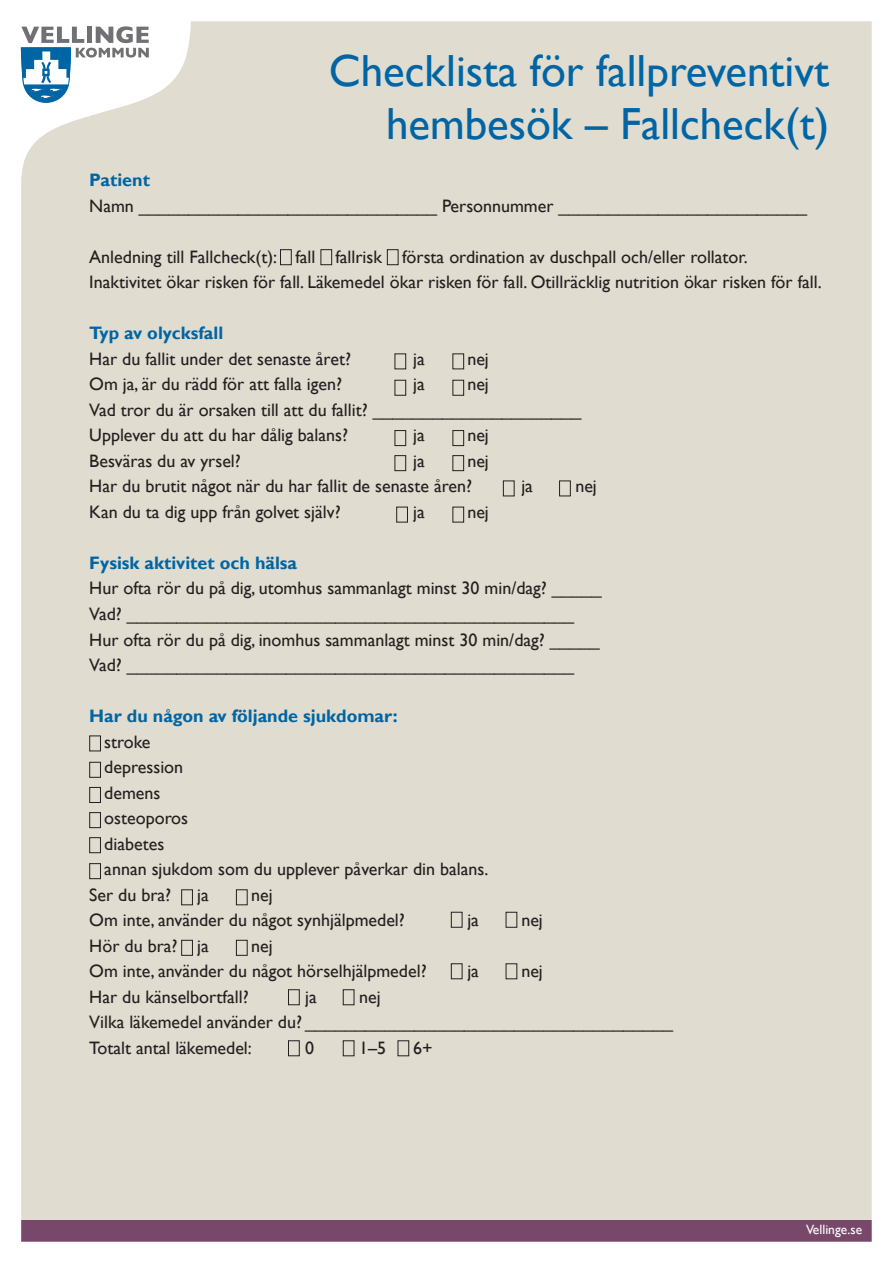
<style>
.page{position:relative;width:893px;height:1263px;background:#fff}
.page>*{position:absolute;margin:0;border:0;box-sizing:border-box;transform-origin:0 0}
.Rubrik_20{font:45px/52.5px "Gill Sans";color:#0065a4;text-align:right}
.Brödtext_12_16{font:18px "Gill Sans";color:#231f20}
.Brödtext_12_16-2{font:700 18px "Gill Sans";color:#0065a4}
.t1{font:13.5px "Gill Sans";color:#fff}
</style>
<div class="page">
<div style="left:20px;top:21px;width:852px;height:1221px;background:#e0dcd0"></div>
<svg style="left:21px;top:26px;width:128px;height:76px"></svg>
<p class="Rubrik_20" style="left:329px;top:46px;width:502px">Checklista för fallpreventivt hembesök – Fallcheck(t)</p>
<p class="Brödtext_12_16-2" style="left:89px;top:170px;width:62px">Patient</p>
<p class="Brödtext_12_16" style="left:89px;top:195px;width:719px">Namn ______________________________ Personnummer _________________________</p>
<p class="Brödtext_12_16" style="left:89px;top:246px;width:660px">Anledning till Fallcheck(t): fall fallrisk första ordination av duschpall och/eller rollator.</p>
<p class="Brödtext_12_16" style="left:89px;top:272px;width:734px">Inaktivitet ökar risken för fall. Läkemedel ökar risken för fall. Otillräcklig nutrition ökar risken för fall.</p>
<p class="Brödtext_12_16-2" style="left:89px;top:323px;width:135px">Typ av olycksfall</p>
<p class="Brödtext_12_16" style="left:89px;top:348px;width:263px">Har du fallit under det senaste året?</p>
<p class="Brödtext_12_16" style="left:413px;top:348px;width:13px">ja</p>
<p class="Brödtext_12_16" style="left:467px;top:348px;width:23px">nej</p>
<p class="Brödtext_12_16" style="left:89px;top:374px;width:254px">Om ja, är du rädd för att falla igen?</p>
<p class="Brödtext_12_16" style="left:413px;top:374px;width:13px">ja</p>
<p class="Brödtext_12_16" style="left:467px;top:374px;width:23px">nej</p>
<p class="Brödtext_12_16" style="left:89px;top:399px;width:494px">Vad tror du är orsaken till att du fallit? _____________________</p>
<p class="Brödtext_12_16" style="left:89px;top:425px;width:260px">Upplever du att du har dålig balans?</p>
<p class="Brödtext_12_16" style="left:413px;top:425px;width:13px">ja</p>
<p class="Brödtext_12_16" style="left:467px;top:425px;width:23px">nej</p>
<p class="Brödtext_12_16" style="left:89px;top:450px;width:153px">Besväras du av yrsel?</p>
<p class="Brödtext_12_16" style="left:413px;top:450px;width:13px">ja</p>
<p class="Brödtext_12_16" style="left:467px;top:450px;width:23px">nej</p>
<p class="Brödtext_12_16" style="left:89px;top:476px;width:384px">Har du brutit något när du har fallit de senaste åren?</p>
<p class="Brödtext_12_16" style="left:521px;top:476px;width:13px">ja</p>
<p class="Brödtext_12_16" style="left:575px;top:476px;width:23px">nej</p>
<p class="Brödtext_12_16" style="left:89px;top:501px;width:253px">Kan du ta dig upp från golvet själv?</p>
<p class="Brödtext_12_16" style="left:413px;top:501px;width:13px">ja</p>
<p class="Brödtext_12_16" style="left:467px;top:501px;width:23px">nej</p>
<p class="Brödtext_12_16-2" style="left:89px;top:552px;width:209px">Fysisk aktivitet och hälsa</p>
<p class="Brödtext_12_16" style="left:89px;top:578px;width:514px">Hur ofta rör du på dig, utomhus sammanlagt minst 30 min/dag? _____</p>
<p class="Brödtext_12_16" style="left:89px;top:603px;width:486px">Vad? _____________________________________________</p>
<p class="Brödtext_12_16" style="left:89px;top:629px;width:512px">Hur ofta rör du på dig, inomhus sammanlagt minst 30 min/dag? _____</p>
<p class="Brödtext_12_16" style="left:89px;top:654px;width:486px">Vad? _____________________________________________</p>
<p class="Brödtext_12_16-2" style="left:89px;top:705px;width:310px">Har du någon av följande sjukdomar:</p>
<p class="Brödtext_12_16" style="left:104px;top:731px;width:48px">stroke</p>
<p class="Brödtext_12_16" style="left:104px;top:756px;width:80px">depression</p>
<p class="Brödtext_12_16" style="left:104px;top:782px;width:58px">demens</p>
<p class="Brödtext_12_16" style="left:104px;top:807px;width:85px">osteoporos</p>
<p class="Brödtext_12_16" style="left:104px;top:833px;width:61px">diabetes</p>
<p class="Brödtext_12_16" style="left:104px;top:858px;width:386px">annan sjukdom som du upplever påverkar din balans.</p>
<p class="Brödtext_12_16" style="left:89px;top:884px;width:83px">Ser du bra?</p>
<p class="Brödtext_12_16" style="left:197px;top:884px;width:13px">ja</p>
<p class="Brödtext_12_16" style="left:251px;top:884px;width:23px">nej</p>
<p class="Brödtext_12_16" style="left:89px;top:909px;width:317px">Om inte, använder du något synhjälpmedel?</p>
<p class="Brödtext_12_16" style="left:467px;top:909px;width:13px">ja</p>
<p class="Brödtext_12_16" style="left:521px;top:909px;width:23px">nej</p>
<p class="Brödtext_12_16" style="left:89px;top:935px;width:121px">Hör du bra? ja</p>
<p class="Brödtext_12_16" style="left:251px;top:935px;width:23px">nej</p>
<p class="Brödtext_12_16" style="left:89px;top:960px;width:339px">Om inte, använder du något hörselhjälpmedel?</p>
<p class="Brödtext_12_16" style="left:467px;top:960px;width:13px">ja</p>
<p class="Brödtext_12_16" style="left:521px;top:960px;width:23px">nej</p>
<p class="Brödtext_12_16" style="left:89px;top:986px;width:161px">Har du känselbortfall?</p>
<p class="Brödtext_12_16" style="left:305px;top:986px;width:13px">ja</p>
<p class="Brödtext_12_16" style="left:359px;top:986px;width:23px">nej</p>
<p class="Brödtext_12_16" style="left:89px;top:1011px;width:585px">Vilka läkemedel använder du? _____________________________________</p>
<p class="Brödtext_12_16" style="left:89px;top:1037px;width:164px">Totalt antal läkemedel:</p>
<p class="Brödtext_12_16" style="left:305px;top:1037px;width:10px">0</p>
<p class="Brödtext_12_16" style="left:359px;top:1037px;width:28px">1–5</p>
<p class="Brödtext_12_16" style="left:413px;top:1037px;width:21px">6+</p>
<p class="t1" style="left:806px;top:1222px;width:58px">Vellinge.se</p>
</div>
